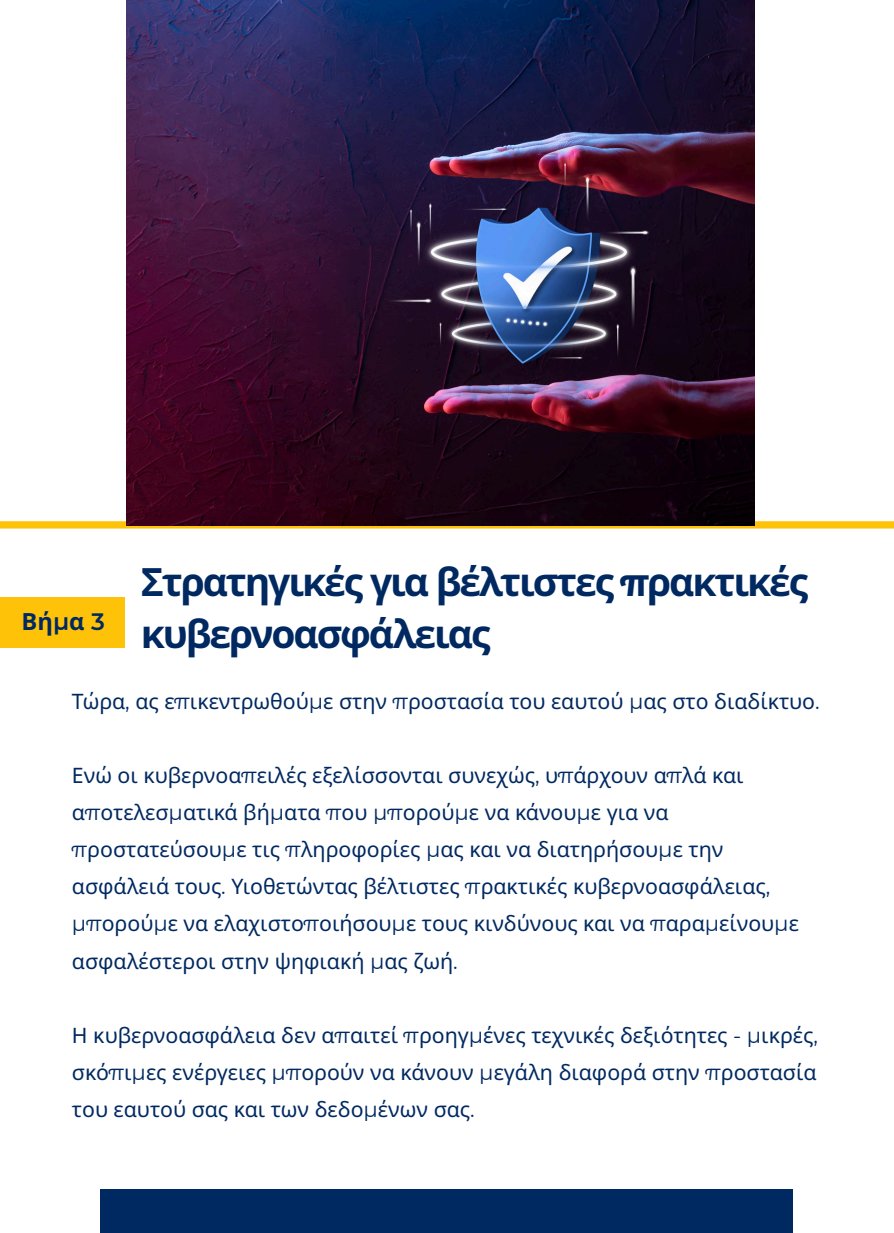
<style>
.page{position:relative;width:894px;height:1233px;background:#fff}
.page>*{position:absolute;margin:0;border:0;box-sizing:border-box;transform-origin:0 0}
.t1{font:700 39px/51.8px "Noto Sans";letter-spacing:-.055em;color:#002961}
.t2{font:700 23.7px "Noto Sans";color:#002961}
.t3{font:21.3px/37px "Noto Sans";color:#002961}
.s1{font-family:"Montserrat";font-weight:600}
.s2{font-family:"Montserrat"}
</style>
<div class="page">
<svg style="left:0;top:521px;width:893px;height:8px"></svg>
<div style="left:100px;top:1189px;width:692px;height:44px;background:#002961"></div>
<div style="left:0;top:597px;width:125px;height:51px;background:#fec209"></div>
<img style="left:127px;top:0;width:626px;height:525px">
<p class="t2" style="left:22px;top:605px;width:85px">Βή<span class="s1">μ</span>α <span class="s1">3</span></p>
<p class="t1" style="left:141px;top:555px;width:668px">Στρατηγικές για βέλτιστες <span class="s2">π</span>ρακτικές κυβερνοασφάλειας</p>
<p class="t3" style="left:72px;top:682px;width:749px">Τώρα<span class="s2">,</span> ας ε<span class="s2">π</span>ικεντρωθού<span class="s2">μ</span>ε στην <span class="s2">π</span>ροστασία του εαυτού <span class="s2">μ</span>ας στο διαδίκτυο<span class="s2">.</span></p>
<h2 class="t3" style="left:72px;top:756px;width:728px">Ενώ οι κυβερνοα<span class="s2">π</span>ειλές εξελίσσονται συνεχώς<span class="s2">,</span> υ<span class="s2">π</span>άρχουν α<span class="s2">π</span>λά και α<span class="s2">π</span>οτελεσ<span class="s2">μ</span>ατικά βή<span class="s2">μ</span>ατα <span class="s2">π</span>ου <span class="s2">μπ</span>ορού<span class="s2">μ</span>ε να κάνου<span class="s2">μ</span>ε για να <span class="s2">π</span>ροστατεύσου<span class="s2">μ</span>ε τις <span class="s2">π</span>ληροφορίες <span class="s2">μ</span>ας και να διατηρήσου<span class="s2">μ</span>ε την ασφάλειά τους<span class="s2">.</span> Υιοθετώντας βέλτιστες <span class="s2">π</span>ρακτικές κυβερνοασφάλειας<span class="s2">, μπ</span>ορού<span class="s2">μ</span>ε να ελαχιστο<span class="s2">π</span>οιήσου<span class="s2">μ</span>ε τους κινδύνους και να <span class="s2">π</span>αρα<span class="s2">μ</span>είνου<span class="s2">μ</span>ε ασφαλέστεροι στην ψηφιακή <span class="s2">μ</span>ας ζωή<span class="s2">.</span></h2>
<h1 class="t3" style="left:72px;top:1016px;width:747px;text-align:justify">Η κυβερνοασφάλεια δεν α<span class="s2">π</span>αιτεί <span class="s2">π</span>ροηγ<span class="s2">μ</span>ένες τεχνικές δεξιότητες <span class="s2">- μ</span>ικρές<span class="s2">, </span>σκό<span class="s2">π</span>ι<span class="s2">μ</span>ες ενέργειες <span class="s2">μπ</span>ορούν να κάνουν <span class="s2">μ</span>εγάλη διαφορά στην <span class="s2">π</span>ροστασία του εαυτού σας και των δεδο<span class="s2">μ</span>ένων σας<span class="s2">.</span></h1>
</div>
